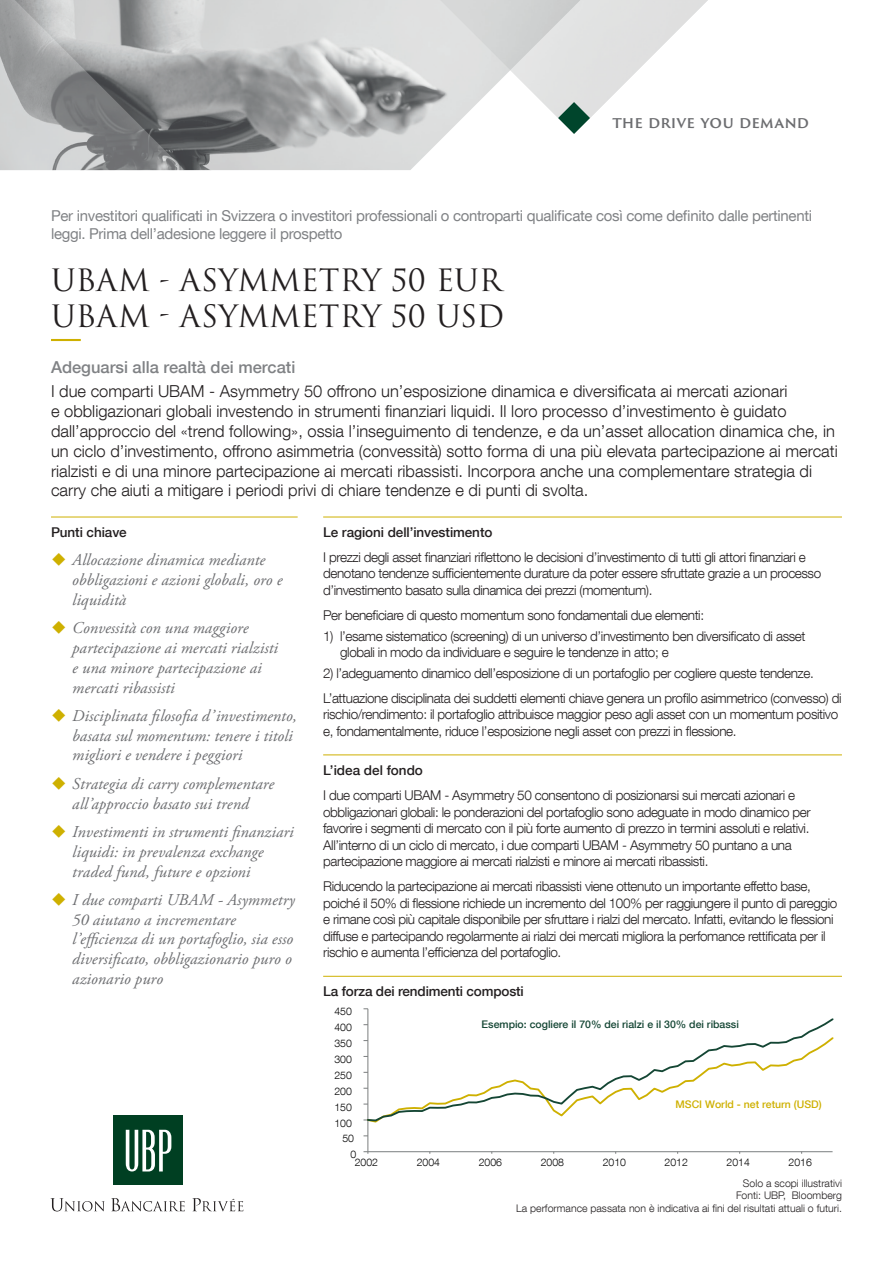
<style>
.page{position:relative;width:893px;height:1263px;background:#fff}
.page>*{position:absolute;margin:0;border:0;box-sizing:border-box;transform-origin:0 0}
.Titre_image{font:30px "Trajan Pro 3";color:#231f20}
.nom_du_fonds{font:30px "Trajan Pro 3";color:#231f20}
.Texte_Intro{font:300 16.5px/19.8px "Helvetica Neue LT Com";color:#231f20}
.t1{font:italic 16.5px/19.8px "Adobe Garamond Pro";letter-spacing:.005em;color:#6c6d70}
.Texte_Intro-2{font:500 16.5px "Helvetica Neue LT Com";color:#808285}
.Tagline{font:600 15.45px "Trajan Sans Pro";letter-spacing:.005em;color:#6c6d70}
.t2{font:15px/18px "Helvetica Neue LT Com";letter-spacing:-.02em;color:#808285}
.Texte{font:300 13.5px/16.5px "Helvetica Neue LT Com";letter-spacing:-.03em;color:#231f20}
.Titre_Niv_2{font:500 13.5px "Helvetica Neue LT Com";letter-spacing:-.005em;color:#231f20}
.Sources{font:300 10.5px/12.6px "Helvetica Neue LT Com";color:#231f20;text-align:right}
.t3{font:300 10.5px "Helvetica Neue LT Com";color:#000001}
.t4{font:500 10.5px "Helvetica Neue LT Com";color:#144634}
.t5{font:500 10.5px "Helvetica Neue LT Com";color:#ceb000}
</style>
<div class="page">
<svg style="left:50px;top:1198px;width:55px;height:13px"></svg>
<svg style="left:111px;top:1198px;width:74px;height:13px"></svg>
<svg style="left:192px;top:1198px;width:51px;height:13px"></svg>
<div style="left:113px;top:1116px;width:70px;height:69px;background:#003f22"></div>
<svg style="left:126px;top:1130px;width:45px;height:41px"></svg>
<hr style="left:51px;top:339px;width:30px;height:2px;background:#ceb000">
<hr style="left:323px;top:517px;width:519px;height:1px;background:#ceb000">
<hr style="left:323px;top:754px;width:519px;height:1px;background:#ceb000">
<hr style="left:51px;top:517px;width:247px;height:1px;background:#ceb000">
<hr style="left:323px;top:976px;width:519px;height:1px;background:#ceb000">
<hr style="left:367px;top:1009px;width:1px;height:143px;background:#7b7e7f">
<hr style="left:368px;top:1151px;width:465px;height:1px;background:#7b7e7f">
<svg style="left:368px;top:1017px;width:465px;height:105px"></svg>
<svg style="left:185px;top:0;width:325px;height:170px;background:#c2c3c3"></svg>
<svg style="left:0;top:0;width:185px;height:170px;background:#9fa1a2"></svg>
<svg style="left:510px;top:0;width:198px;height:134px"></svg>
<p class="Tagline" style="left:612px;top:111px;width:198px">THE DRIVE YOU DEMAND</p>
<p class="t2" style="left:51px;top:206px;width:763px">Per investitori qualificati in Svizzera o investitori professionali o controparti qualificate così come definito dalle pertinenti leggi. Prima dell’adesione leggere il prospetto</p>
<p class="Titre_image" style="left:51px;top:260px;width:452px">UBAM - ASYMMETRY 50 EUR</p>
<p class="nom_du_fonds" style="left:51px;top:296px;width:455px">UBAM - ASYMMETRY 50 USD</p>
<p class="Texte_Intro-2" style="left:51px;top:357px;width:246px">Adeguarsi alla realtà dei mercati</p>
<p class="Texte_Intro" style="left:51px;top:381px;width:788px">I due comparti UBAM - Asymmetry 50 offrono un’esposizione dinamica e diversificata ai mercati azionari<br>e obbligazionari globali investendo in strumenti finanziari liquidi. Il loro processo d’investimento è guidato dall’approccio del «trend following», ossia l’inseguimento di tendenze, e da un’asset allocation dinamica che, in un ciclo d’investimento, offrono asimmetria (convessità) sotto forma di una più elevata partecipazione ai mercati rialzisti e di una minore partecipazione ai mercati ribassisti. Incorpora anche una complementare strategia di carry che aiuti a mitigare i periodi privi di chiare tendenze e di punti di svolta.</p>
<p class="Titre_Niv_2" style="left:323px;top:524px;width:171px">Le ragioni dell’investimento</p>
<p class="Texte" style="left:323px;top:549px;width:500px">I prezzi degli asset finanziari riflettono le decisioni d’investimento di tutti gli attori finanziari e denotano tendenze sufficientemente durature da poter essere sfruttate grazie a un processo d’investimento basato sulla dinamica dei prezzi (momentum).</p>
<p class="Texte" style="left:323px;top:607px;width:382px">Per beneficiare di questo momentum sono fondamentali due elementi:</p>
<p class="Texte" style="left:340px;top:627px;width:467px;text-indent:-17px">1) l’esame sistematico (screening) di un universo d’investimento ben diversificato di asset globali in modo da individuare e seguire le tendenze in atto; e</p>
<p class="Texte" style="left:323px;top:665px;width:492px">2) l’adeguamento dinamico dell’esposizione di un portafoglio per cogliere queste tendenze.</p>
<p class="Texte" style="left:323px;top:690px;width:520px">L’attuazione disciplinata dei suddetti elementi chiave genera un profilo asimmetrico (convesso) di rischio/rendimento: il portafoglio attribuisce maggior peso agli asset con un momentum positivo e, fondamentalmente, riduce l’esposizione negli asset con prezzi in flessione.</p>
<p class="Titre_Niv_2" style="left:323px;top:762px;width:101px">L’idea del fondo</p>
<p class="Texte" style="left:323px;top:787px;width:489px">I due comparti UBAM - Asymmetry 50 consentono di posizionarsi sui mercati azionari e obbligazionari globali: le ponderazioni del portafoglio sono adeguate in modo dinamico per favorire i segmenti di mercato con il più forte aumento di prezzo in termini assoluti e relativi.<br>All’interno di un ciclo di mercato, i due comparti UBAM - Asymmetry 50 puntano a una partecipazione maggiore ai mercati rialzisti e minore ai mercati ribassisti.</p>
<p class="Texte" style="left:323px;top:878px;width:516px">Riducendo la partecipazione ai mercati ribassisti viene ottenuto un importante effetto base, poiché il 50% di flessione richiede un incremento del 100% per raggiungere il punto di pareggio e rimane così più capitale disponibile per sfruttare i rialzi del mercato. Infatti, evitando le flessioni diffuse e partecipando regolarmente ai rialzi dei mercati migliora la perfomance rettificata per il rischio e aumenta l’efficienza del portafoglio.</p>
<p class="Titre_Niv_2" style="left:51px;top:524px;width:77px">Punti chiave</p>
<p class="t1" style="left:72px;top:551px;width:212px">Allocazione dinamica mediante obbligazioni e azioni globali, oro e liquidità</p>
<p class="t1" style="left:72px;top:618px;width:207px">Convessità con una maggiore partecipazione ai mercati rialzisti e una minore partecipazione ai mercati ribassisti</p>
<p class="t1" style="left:72px;top:706px;width:226px">Disciplinata filosofia d’investimento, basata sul momentum: tenere i titoli migliori e vendere i peggiori</p>
<p class="t1" style="left:72px;top:774px;width:204px">Strategia di carry complementare all’approccio basato sui trend</p>
<p class="t1" style="left:72px;top:822px;width:223px">Investimenti in strumenti finanziari liquidi: in prevalenza exchange traded fund, future e opzioni</p>
<p class="t1" style="left:72px;top:890px;width:224px">I due comparti UBAM - Asymmetry<br>50 aiutano a incrementare l’efficienza di un portafoglio, sia esso diversificato, obbligazionario puro o azionario puro</p>
<p class="Titre_Niv_2" style="left:323px;top:983px;width:202px">La forza dei rendimenti composti</p>
<p class="t3" style="left:334px;top:1005px;width:19px">450</p>
<p class="t3" style="left:334px;top:1021px;width:19px">400</p>
<p class="t3" style="left:334px;top:1037px;width:19px">350</p>
<p class="t3" style="left:334px;top:1053px;width:19px">300</p>
<p class="t3" style="left:334px;top:1069px;width:19px">250</p>
<p class="t3" style="left:334px;top:1085px;width:19px">200</p>
<p class="t3" style="left:334px;top:1100px;width:19px">150</p>
<p class="t3" style="left:334px;top:1116px;width:19px">100</p>
<p class="t3" style="left:342px;top:1132px;width:13px">50</p>
<p class="t4" style="left:482px;top:1017px;width:259px">Esempio: cogliere il 70% dei rialzi e il 30% dei ribassi</p>
<p class="t5" style="left:675px;top:1098px;width:148px">MSCI World - net return (USD)</p>
<p class="t3" style="left:350px;top:1148px;width:7px">0</p>
<p class="t3" style="left:355px;top:1156px;width:25px">2002</p>
<p class="t3" style="left:417px;top:1156px;width:25px">2004</p>
<p class="t3" style="left:479px;top:1156px;width:25px">2006</p>
<p class="t3" style="left:541px;top:1156px;width:25px">2008</p>
<p class="t3" style="left:603px;top:1156px;width:25px">2010</p>
<p class="t3" style="left:665px;top:1156px;width:25px">2012</p>
<p class="t3" style="left:727px;top:1156px;width:25px">2014</p>
<p class="t3" style="left:788px;top:1156px;width:25px">2016</p>
<p class="Sources" style="left:743px;top:1176px;width:100px">Solo a scopi illustrativi</p>
<p class="Sources" style="left:516px;top:1189px;width:327px">Fonti: UBP, Bloomberg<br>La performance passata non è indicativa ai fini del risultati attuali o futuri.</p>
</div>
